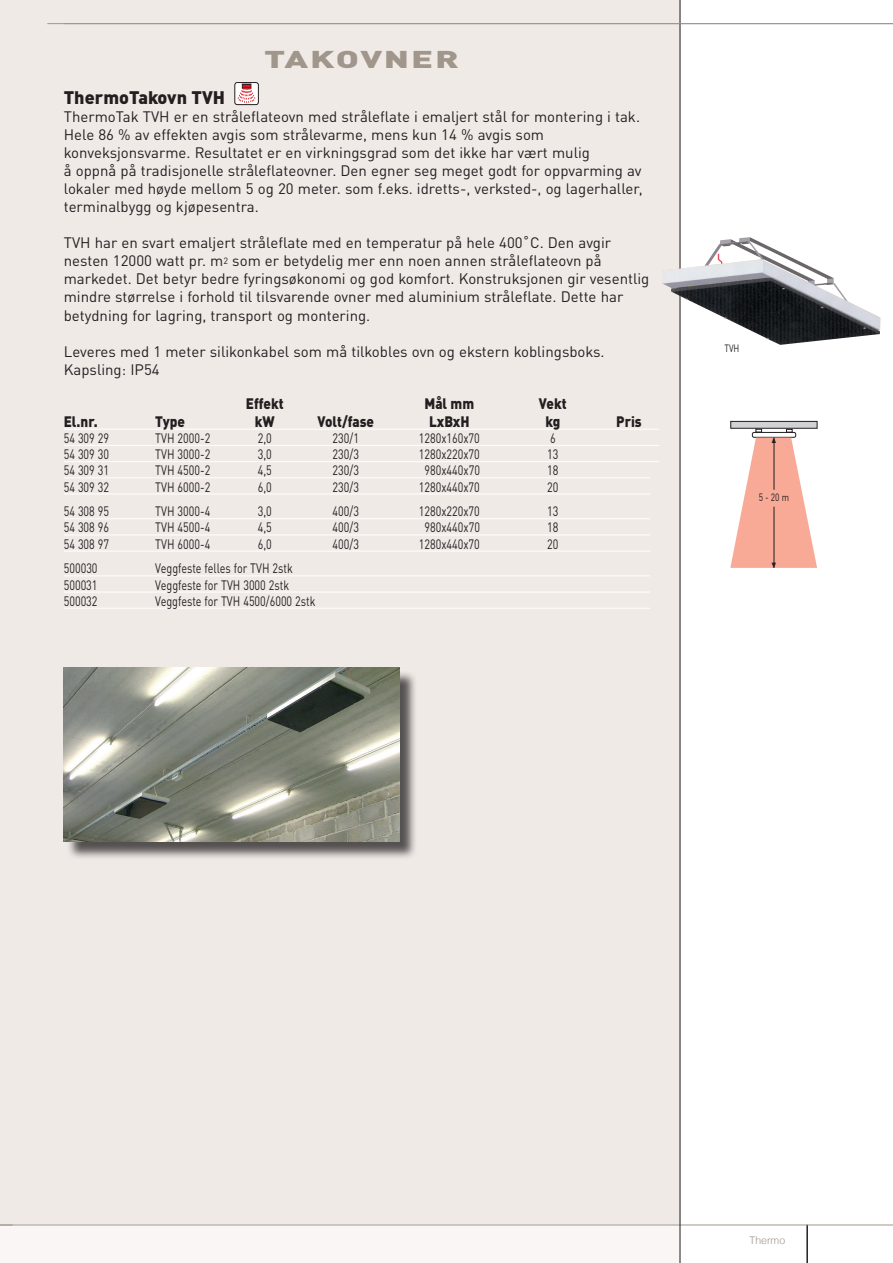
<style>
.page{position:relative;width:893px;height:1263px;background:#fff}
.page>*{position:absolute;margin:0;border:0;box-sizing:border-box;transform-origin:0 0}
.t1{font:900 24px "DINOT";letter-spacing:.05em;color:#a1968b;scale:1.51 1}
.t2{font:900 18px "DINOT";color:#231f20}
.t3{font:15px/18px "DINOT";color:#231f20}
.t4{font:900 15px "DINOT";color:#231f20;scale:.9 1}
.t5{font:13.5px "DINOT";color:#231f20;scale:.8 1}
.t6{font:10.5px "DINOT";color:#231f20;scale:.8 1}
.t7{font:300 10.5px "Helvetica";color:#a1968b}
.t8{font:7.95px "Arial";color:#231f20;scale:.8 1}
.s1{color:#f0eae7}
</style>
<div class="page">
<hr style="left:806px;top:1225px;width:2px;height:38px;background:#231f20">
<div style="left:0;top:0;width:680px;height:1225px;background:#f0eae7"></div>
<div style="left:0;top:1225px;width:680px;height:38px;background:#f9f6f5"></div>
<hr style="left:0;top:1225px;width:893px;height:1px;background:#a1968b">
<hr style="left:680px;top:0;width:1px;height:1263px;background:#231f20">
<hr style="left:64px;top:429px;width:595px;height:1px;background:#fff">
<hr style="left:64px;top:445px;width:595px;height:1px;background:#fff">
<hr style="left:64px;top:461px;width:595px;height:1px;background:#fff">
<hr style="left:64px;top:477px;width:595px;height:1px;background:#fff">
<hr style="left:64px;top:494px;width:595px;height:1px;background:#fff">
<hr style="left:64px;top:518px;width:595px;height:1px;background:#fff">
<hr style="left:64px;top:534px;width:595px;height:1px;background:#fff">
<hr style="left:64px;top:551px;width:595px;height:1px;background:#fff">
<hr style="left:64px;top:575px;width:595px;height:1px;background:#fff">
<hr style="left:64px;top:592px;width:595px;height:1px;background:#fff">
<hr style="left:64px;top:608px;width:595px;height:1px;background:#fff">
<img style="left:662px;top:237px;width:218px;height:108px">
<div style="left:731px;top:421px;width:86px;height:7px;background:#d1d2d4"></div>
<div style="left:731px;top:421px;width:86px;height:7px;border:1px solid #231f20"></div>
<svg style="left:756px;top:429px;width:6px;height:3px"></svg>
<svg style="left:786px;top:429px;width:6px;height:3px"></svg>
<div style="left:752px;top:432px;width:44px;height:5px;border:1px solid #231f20;border-radius:2px"></div>
<svg style="left:730px;top:438px;width:87px;height:130px"></svg>
<hr style="left:774px;top:438px;width:1px;height:52px;background:#231f20">
<hr style="left:774px;top:507px;width:1px;height:61px;background:#231f20">
<div style="left:235px;top:82px;width:23px;height:23px;border:1px solid #231f20;border-radius:3px"></div>
<svg style="left:236px;top:84px;width:20px;height:19px"></svg>
<hr style="left:47px;top:23px;width:846px;height:1px;background:#a1968b">
<div style="left:650px;top:473px;width:22px;height:151px;background:#f0eae7"></div>
<div style="left:66px;top:670px;width:352px;height:190px;background:#231f20;opacity:.75"></div>
<img style="left:64px;top:668px;width:335px;height:174px">
<h1 class="t1" style="left:264px;top:43px;width:130px">TAKOVNER</h1>
<p class="t2" style="left:64px;top:86px;width:163px">ThermoTakovn TVH</p>
<p class="t3" style="left:64px;top:108px;width:580px">ThermoTak TVH er en stråleflateovn med stråleflate i emaljert stål for montering i tak.<br>Hele 86 % av effekten avgis som strålevarme, mens kun 14 % avgis som konveksjonsvarme. Resultatet er en virkningsgrad som det ikke har vært mulig<br>å oppnå på tradisjonelle stråleflateovner. Den egner seg meget godt for oppvarming av lokaler med høyde mellom 5 og 20 meter. som f.eks. idretts-, verksted-, og lagerhaller, terminalbygg og kjøpesentra.</p>
<p class="t3" style="left:64px;top:234px;width:587px">TVH har en svart emaljert stråleflate med en temperatur på hele 400˚C. Den avgir nesten 12000 watt pr. m<sup>2</sup> som er betydelig mer enn noen annen stråleflateovn på markedet. Det betyr bedre fyringsøkonomi og god komfort. Konstruksjonen gir vesentlig mindre størrelse i forhold til tilsvarende ovner med aluminium stråleflate. Dette har betydning for lagring, transport og montering.</p>
<p class="t3" style="left:64px;top:342px;width:542px">Leveres med 1 meter silikonkabel som må tilkobles ovn og ekstern koblingsboks.<br>Kapsling: IP54</p>
<p class="t4" style="left:246px;top:393px;width:44px">Effekt</p>
<p class="t4" style="left:424px;top:393px;width:57px">Mål mm</p>
<p class="t4" style="left:539px;top:393px;width:32px">Vekt</p>
<p class="t4" style="left:64px;top:411px;width:39px">El.nr.</p>
<p class="t4" style="left:155px;top:411px;width:34px">Type</p>
<p class="t4" style="left:255px;top:411px;width:24px">kW</p>
<p class="t4" style="left:318px;top:411px;width:64px">Volt/fase</p>
<p class="t4" style="left:429px;top:411px;width:47px">LxBxH</p>
<p class="t4" style="left:545px;top:411px;width:18px">kg</p>
<p class="t4" style="left:616px;top:411px;width:35px">Pris<span class="s1">l</span></p>
<p class="t5" style="left:64px;top:430px;width:58px">54 309 29</p>
<p class="t5" style="left:155px;top:430px;width:70px">TVH 2000-2</p>
<p class="t5" style="left:258px;top:430px;width:19px">2,0</p>
<p class="t5" style="left:333px;top:430px;width:34px">230/1</p>
<p class="t5" style="left:419px;top:430px;width:78px">1280x160x70</p>
<p class="t5" style="left:550px;top:430px;width:9px">6</p>
<p class="t5" style="left:64px;top:446px;width:58px">54 309 30</p>
<p class="t5" style="left:155px;top:446px;width:70px">TVH 3000-2</p>
<p class="t5" style="left:258px;top:446px;width:19px">3,0</p>
<p class="t5" style="left:333px;top:446px;width:34px">230/3</p>
<p class="t5" style="left:419px;top:446px;width:78px">1280x220x70</p>
<p class="t5" style="left:547px;top:446px;width:16px">13</p>
<p class="t5" style="left:64px;top:462px;width:58px">54 309 31</p>
<p class="t5" style="left:155px;top:462px;width:70px">TVH 4500-2</p>
<p class="t5" style="left:258px;top:462px;width:19px">4,5</p>
<p class="t5" style="left:333px;top:462px;width:34px">230/3</p>
<p class="t5" style="left:425px;top:462px;width:71px">980x440x70</p>
<p class="t5" style="left:547px;top:462px;width:16px">18</p>
<p class="t5" style="left:64px;top:478px;width:58px">54 309 32</p>
<p class="t5" style="left:155px;top:478px;width:70px">TVH 6000-2</p>
<p class="t5" style="left:258px;top:478px;width:19px">6,0</p>
<p class="t5" style="left:333px;top:478px;width:34px">230/3</p>
<p class="t5" style="left:419px;top:478px;width:78px">1280x440x70</p>
<p class="t5" style="left:547px;top:478px;width:16px">20</p>
<p class="t5" style="left:64px;top:503px;width:58px">54 308 95</p>
<p class="t5" style="left:155px;top:503px;width:70px">TVH 3000-4</p>
<p class="t5" style="left:258px;top:503px;width:19px">3,0</p>
<p class="t5" style="left:333px;top:503px;width:34px">400/3</p>
<p class="t5" style="left:419px;top:503px;width:78px">1280x220x70</p>
<p class="t5" style="left:547px;top:503px;width:16px">13</p>
<p class="t5" style="left:64px;top:519px;width:58px">54 308 96</p>
<p class="t5" style="left:155px;top:519px;width:70px">TVH 4500-4</p>
<p class="t5" style="left:258px;top:519px;width:19px">4,5</p>
<p class="t5" style="left:333px;top:519px;width:34px">400/3</p>
<p class="t5" style="left:425px;top:519px;width:71px">980x440x70</p>
<p class="t5" style="left:547px;top:519px;width:16px">18</p>
<p class="t5" style="left:64px;top:535px;width:58px">54 308 97</p>
<p class="t5" style="left:155px;top:535px;width:70px">TVH 6000-4</p>
<p class="t5" style="left:258px;top:535px;width:19px">6,0</p>
<p class="t5" style="left:333px;top:535px;width:34px">400/3</p>
<p class="t5" style="left:419px;top:535px;width:78px">1280x440x70</p>
<p class="t5" style="left:547px;top:535px;width:16px">20</p>
<p class="t5" style="left:64px;top:560px;width:44px">500030</p>
<p class="t5" style="left:155px;top:560px;width:173px">Veggfeste felles for TVH 2stk</p>
<p class="t5" style="left:64px;top:576px;width:44px">500031</p>
<p class="t5" style="left:155px;top:576px;width:169px">Veggfeste for TVH 3000 2stk</p>
<p class="t5" style="left:64px;top:592px;width:44px">500032</p>
<p class="t5" style="left:155px;top:592px;width:202px">Veggfeste for TVH 4500/6000 2stk</p>
<p class="t6" style="left:724px;top:342px;width:20px">TVH</p>
<p class="t8" style="left:771px;top:435px;width:9px">▲</p>
<p class="t6" style="left:759px;top:491px;width:40px">5 - 20 m</p>
<p class="t8" style="left:771px;top:560px;width:9px">▼</p>
<p class="t7" style="left:750px;top:1232px;width:37px">Thermo</p>
</div>
